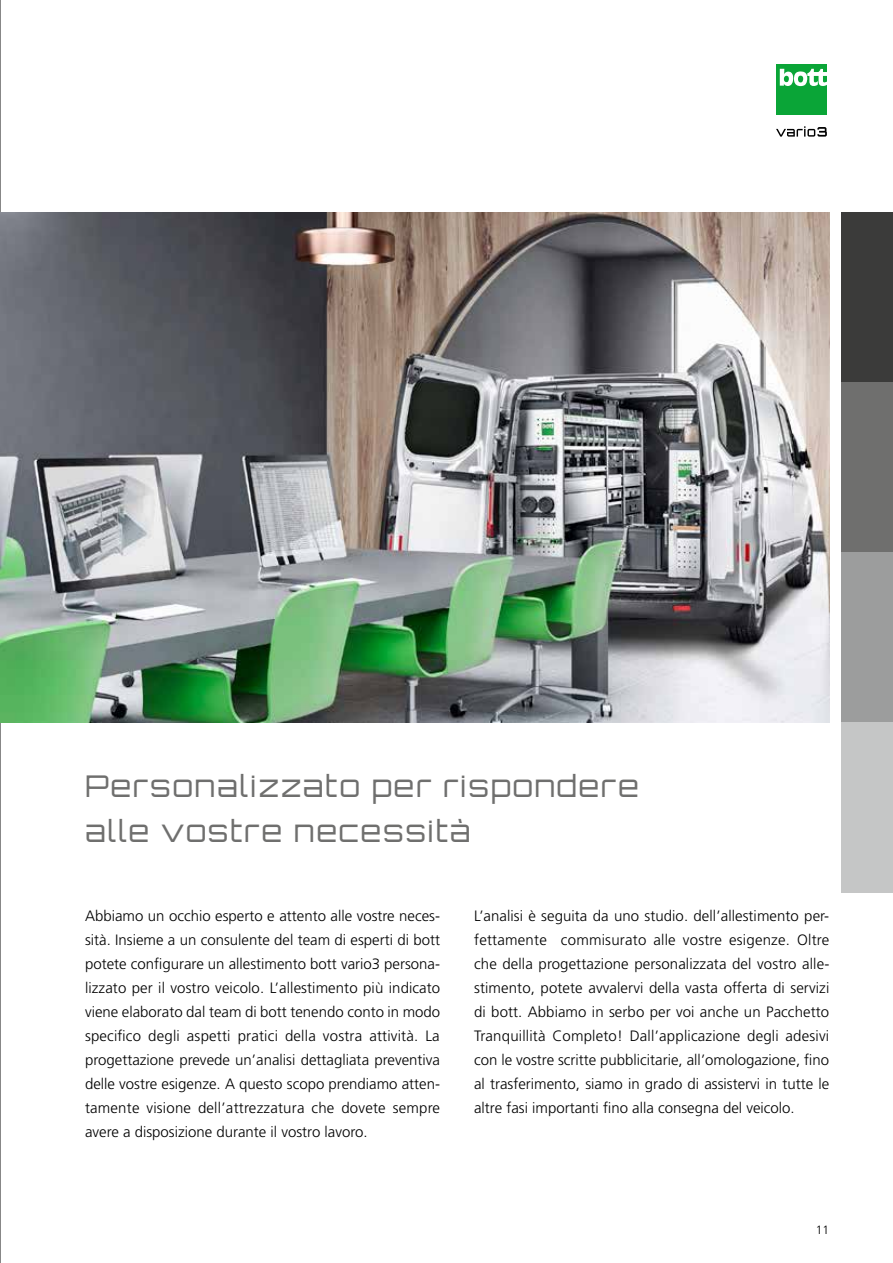
<style>
.page{position:relative;width:893px;height:1263px;background:#fff}
.page>*{position:absolute;margin:0;border:0;box-sizing:border-box;transform-origin:0 0}
.t1{font:300 30px/45px "Orbitron CE";letter-spacing:.06em;color:#6f6f6e}
.t2{font:300 15px/24px "Frutiger LT Pro";color:#000;text-align:justify}
.t3{font:300 12px "Frutiger LT Pro";color:#000}
</style>
<div class="page">
<div style="left:776px;top:64px;width:51px;height:51px;background:#0aa537"></div>
<svg style="left:780px;top:69px;width:47px;height:17px"></svg>
<svg style="left:776px;top:126px;width:51px;height:11px"></svg>
<div style="left:842px;top:213px;width:51px;height:170px;background:#3b3b3a"></div>
<div style="left:842px;top:383px;width:51px;height:170px;background:#6f6f6e"></div>
<div style="left:842px;top:553px;width:51px;height:170px;background:#9c9d9d"></div>
<div style="left:842px;top:723px;width:51px;height:170px;background:#c5c6c6"></div>
<hr style="left:0;top:0;width:1px;height:1263px;background:#6f6f6e">
<img style="left:0;top:213px;width:829px;height:510px">
<h1 class="t1" style="left:85px;top:764px;width:555px">Personalizzato per rispondere alle vostre necessità</h1>
<p class="t2" style="left:85px;top:904px;width:357px">Abbiamo un occhio esperto e attento alle vostre neces&shy;sità. Insieme a un consulente del team di esperti di bott potete configurare un allestimento bott vario3 persona&shy;lizzato per il vostro veicolo. L’allestimento più indicato viene elaborato dal team di bott tenendo conto in modo specifico degli aspetti pratici della vostra attività. La progettazione prevede un’analisi dettagliata preventiva delle vostre esigenze. A questo scopo prendiamo atten&shy;tamente visione dell’attrezzatura che dovete sempre avere a disposizione durante il vostro lavoro.</p>
<p class="t2" style="left:474px;top:904px;width:357px">L’analisi è seguita da uno studio. dell’allestimento per&shy;fettamente commisurato alle vostre esigenze. Oltre che della progettazione personalizzata del vostro alle&shy;stimento, potete avvalervi della vasta offerta di servizi di bott. Abbiamo in serbo per voi anche un Pacchetto Tranquillità Completo! Dall’applicazione degli adesivi con le vostre scritte pubblicitarie, all’omologazione, fino al trasferimento, siamo in grado di assistervi in tutte le altre fasi importanti fino alla consegna del veicolo.</p>
<p class="t3" style="left:816px;top:1222px;width:15px">11</p>
</div>
